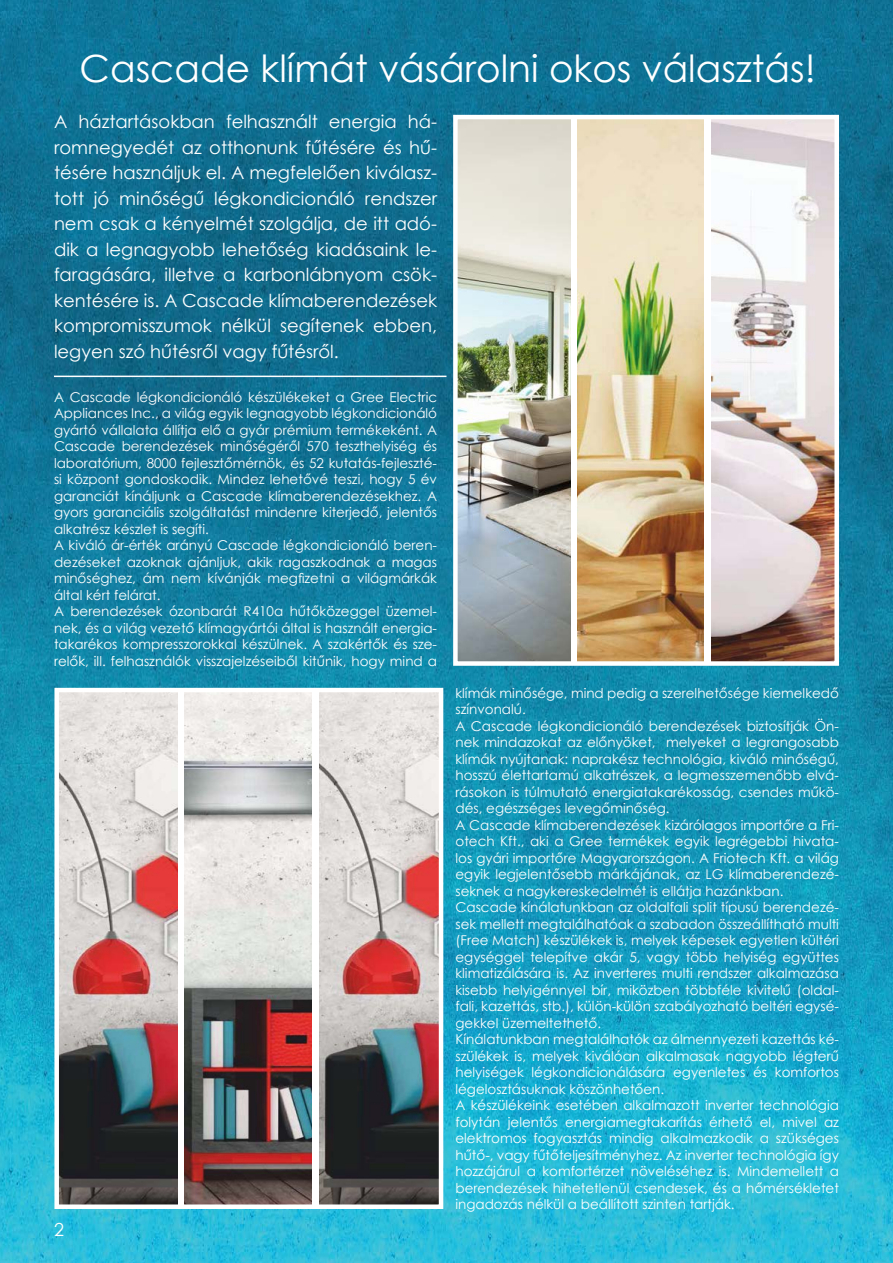
<style>
.page{position:relative;width:893px;height:1263px;background:#fff}
.page>*{position:absolute;margin:0;border:0;box-sizing:border-box;transform-origin:0 0}
.t1{font:37.5px "Century Gothic";color:#fff}
.t2{font:18px/25.5px "Century Gothic";color:#fff;text-align:justify}
.t3{font:13.5px/16.5px "Century Gothic";color:#fff}
</style>
<div class="page">
<img style="left:0;top:0;width:893px;height:1263px">
<div style="left:455px;top:117px;width:382px;height:546px;background:#fff"></div>
<img style="left:458px;top:120px;width:112px;height:541px">
<img style="left:577px;top:120px;width:126px;height:541px">
<img style="left:711px;top:120px;width:123px;height:541px">
<div style="left:453px;top:115px;width:386px;height:551px;border:4px solid #fff"></div>
<div style="left:57px;top:690px;width:384px;height:517px;background:#fff"></div>
<img style="left:59px;top:693px;width:118px;height:511px">
<img style="left:185px;top:693px;width:127px;height:511px">
<img style="left:320px;top:693px;width:118px;height:511px">
<div style="left:54px;top:688px;width:389px;height:521px;border:4px solid #fff"></div>
<hr style="left:54px;top:376px;width:392px;height:1px;background:#fff">
<h1 class="t1" style="left:80px;top:42px;width:738px">Cascade klímát vásárolni okos választás!</h1>
<p class="t2" style="left:54px;top:109px;width:385px">A háztartásokban felhasznált energia há&shy;romnegyedét az otthonunk fűtésére és hű&shy;tésére használjuk el. A megfelelően kiválasz&shy;tott jó minőségű légkondicionáló rendszer nem csak a kényelmét szolgálja, de itt adó&shy;dik a legnagyobb lehetőség kiadásaink le&shy;faragására, illetve a karbonlábnyom csök&shy;kentésére is. A Cascade klímaberendezések kompromisszumok nélkül segítenek ebben, legyen szó hűtésről vagy fűtésről.</p>
<p class="t3" style="left:54px;top:388px;width:385px">A Cascade légkondicionáló készülékeket a Gree Electric Appliances Inc., a világ egyik legnagyobb légkondicionáló gyártó vállalata állítja elő a gyár prémium termékeként. A Cascade berendezések minőségéről 570 teszthelyiség és laboratórium, 8000 fejlesztőmérnök, és 52 kutatás-fejleszté&shy;si központ gondoskodik. Mindez lehetővé teszi, hogy 5 év garanciát kínáljunk a Cascade klímaberendezésekhez. A gyors garanciális szolgáltatást mindenre kiterjedő, jelentős alkatrész készlet is segíti.<br>A kiváló ár-érték arányú Cascade légkondicionáló beren&shy;dezéseket azoknak ajánljuk, akik ragaszkodnak a magas minőséghez, ám nem kívánják megfizetni a világmárkák által kért felárat.<br>A berendezések ózonbarát R410a hűtőközeggel üzemel&shy;nek, és a világ vezető klímagyártói által is használt energia&shy;takarékos kompresszorokkal készülnek. A szakértők és sze&shy;relők, ill. felhasználók visszajelzéseiből kitűnik, hogy mind a</p>
<h2 class="t2" style="left:54px;top:1216px;width:11px">2</h2>
<p class="t3" style="left:455px;top:685px;width:385px">klímák minősége, mind pedig a szerelhetősége kiemelkedő színvonalú.<br>A Cascade légkondicionáló berendezések biztosítják Ön&shy;nek mindazokat az előnyöket, melyeket a legrangosabb klímák nyújtanak: naprakész technológia, kiváló minőségű, hosszú élettartamú alkatrészek, a legmesszemenőbb elvá&shy;rásokon is túlmutató energiatakarékosság, csendes műkö&shy;dés, egészséges levegőminőség.<br>A Cascade klímaberendezések kizárólagos importőre a Fri&shy;otech Kft., aki a Gree termékek egyik legrégebbi hivata&shy;los gyári importőre Magyarországon. A Friotech Kft. a világ egyik legjelentősebb márkájának, az LG klímaberendezé&shy;seknek a nagykereskedelmét is ellátja hazánkban.<br>Cascade kínálatunkban az oldalfali split típusú berendezé&shy;sek mellett megtalálhatóak a szabadon összeállítható multi (Free Match) készülékek is, melyek képesek egyetlen kültéri egységgel telepítve akár 5, vagy több helyiség együttes klimatizálására is. Az inverteres multi rendszer alkalmazása kisebb helyigénnyel bír, miközben többféle kivitelű (oldal&shy;fali, kazettás, stb.), külön-külön szabályozható beltéri egysé&shy;gekkel üzemeltethető.<br>Kínálatunkban megtalálhatók az álmennyezeti kazettás ké&shy;szülékek is, melyek kiválóan alkalmasak nagyobb légterű helyiségek légkondicionálására egyenletes és komfortos légelosztásuknak köszönhetően.<br>A készülékeink esetében alkalmazott inverter technológia folytán jelentős energiamegtakarítás érhető el, mivel az elektromos fogyasztás mindig alkalmazkodik a szükséges hűtő-, vagy fűtőteljesítményhez. Az inverter technológia így hozzájárul a komfortérzet növeléséhez is. Mindemellett a berendezések hihetetlenül csendesek, és a hőmérsékletet ingadozás nélkül a beállított szinten tartják.</p>
</div>
